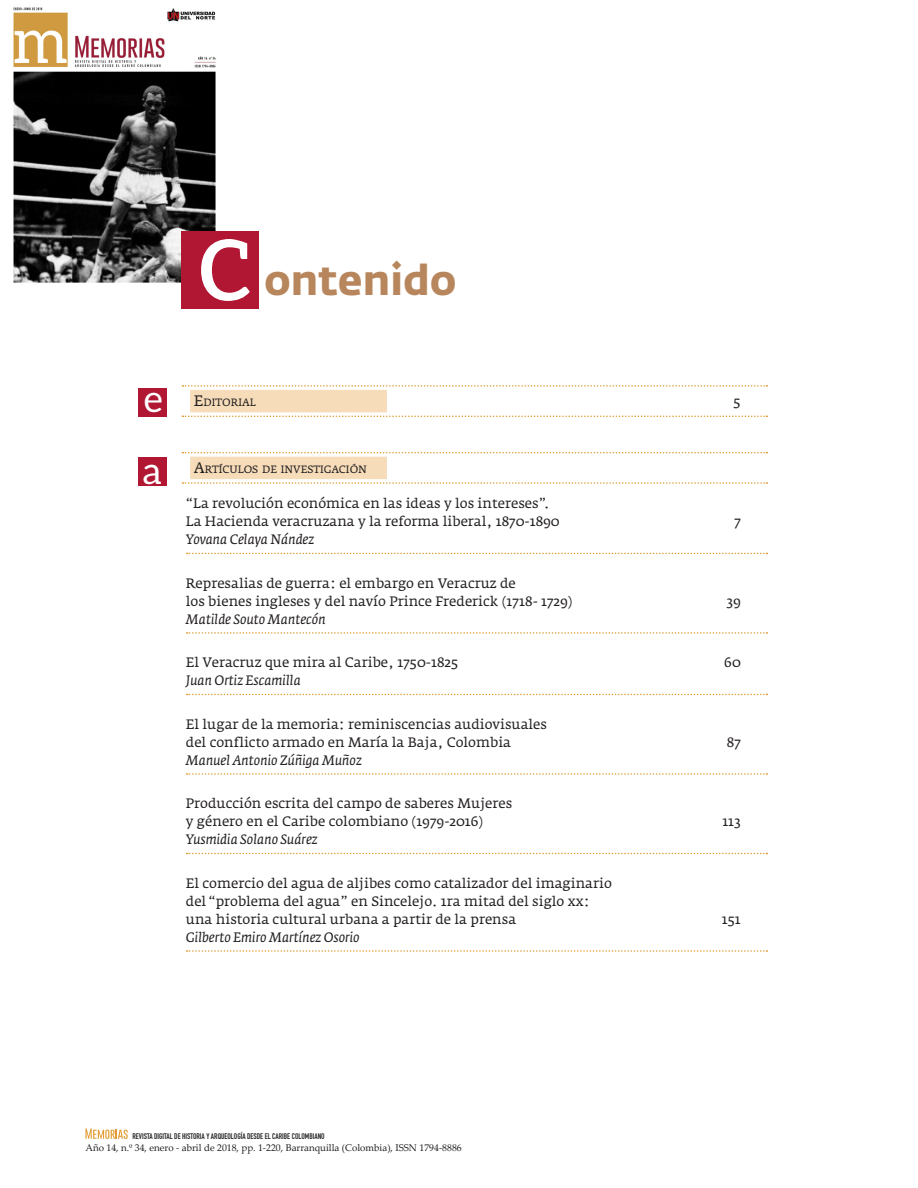
<style>
.page{position:relative;width:918px;height:1188px;background:#fff}
.page>*{position:absolute;margin:0;border:0;box-sizing:border-box;transform-origin:0 0}
.iNtertitulos{font:700 41.7px "Fedra Sans Std";color:#b8865c}
.Bibliografia{font:37.5px "Aleo";color:#fff}
.Paragraph_Style_1{font:13.5px/18px "Fedra Serif A";color:#231f20}
.TDC_autor{font:italic 13.5px "Fedra Serif A";color:#231f20}
.TDC_titulos{font:13.5px "Fedra Serif A";color:#231f20}
.TDC_titulos-2{font:10.5px "Fedra Serif A";color:#231f20}
.t1{font:9.75px "Palatino Linotype";color:#231f20}
.t2{font:8.1px "DIN Engschrift Std";color:#231f20}
.s1{font-size:15px}
</style>
<div class="page">
<img style="left:13px;top:7px;width:203px;height:288px">
<div style="left:182px;top:231px;width:77px;height:78px;background:#b11633"></div>
<div style="left:139px;top:388px;width:28px;height:29px;background:#b11633"></div>
<div style="left:139px;top:457px;width:28px;height:29px;background:#b11633"></div>
<svg style="left:201px;top:239px;width:49px;height:62px"></svg>
<svg style="left:85px;top:1129px;width:43px;height:10px"></svg>
<svg style="left:182px;top:416px;width:585px;height:1px"></svg>
<svg style="left:182px;top:385px;width:585px;height:2px"></svg>
<div style="left:190px;top:390px;width:197px;height:22px;background:#f6dcb9"></div>
<svg style="left:182px;top:482px;width:585px;height:2px"></svg>
<svg style="left:182px;top:452px;width:585px;height:1px"></svg>
<div style="left:190px;top:457px;width:197px;height:22px;background:#f6dcb9"></div>
<svg style="left:187px;top:553px;width:580px;height:1px"></svg>
<svg style="left:187px;top:632px;width:580px;height:2px"></svg>
<svg style="left:187px;top:694px;width:580px;height:1px"></svg>
<svg style="left:187px;top:773px;width:580px;height:2px"></svg>
<svg style="left:187px;top:853px;width:580px;height:1px"></svg>
<svg style="left:187px;top:950px;width:580px;height:2px"></svg>
<p class="iNtertitulos" style="left:264px;top:254px;width:194px">ontenido</p>
<p class="Bibliografia" style="left:144px;top:378px;width:20px">e</p>
<p class="Bibliografia" style="left:143px;top:450px;width:21px">a</p>
<p class="TDC_titulos-2" style="left:194px;top:397px;width:63px"><span class="s1">E</span>DITORIAL</p>
<p class="TDC_titulos" style="left:733px;top:394px;width:9px">5</p>
<p class="TDC_titulos-2" style="left:194px;top:463px;width:175px"><span class="s1">A</span>RTÍCULOS DE INVESTIGACIÓN</p>
<p class="Paragraph_Style_1" style="left:186px;top:495px;width:375px">“La revolución económica en las ideas y los intereses”.<br>La Hacienda veracruzana y la reforma liberal, 1870-1890</p>
<p class="TDC_autor" style="left:186px;top:532px;width:130px">Yovana Celaya Nández</p>
<p class="Paragraph_Style_1" style="left:186px;top:574px;width:388px">Represalias de guerra: el embargo en Veracruz de<br>los bienes ingleses y del navío Prince Frederick (1718- 1729)</p>
<p class="Paragraph_Style_1" style="left:734px;top:513px;width:8px">7</p>
<p class="Paragraph_Style_1" style="left:726px;top:592px;width:16px">39</p>
<p class="TDC_autor" style="left:186px;top:611px;width:141px">Matilde Souto Mantecón</p>
<p class="Paragraph_Style_1" style="left:186px;top:654px;width:274px">El Veracruz que mira al Caribe, 1750-1825</p>
<p class="Paragraph_Style_1" style="left:724px;top:654px;width:18px">60</p>
<p class="TDC_autor" style="left:186px;top:673px;width:116px">Juan Ortiz Escamilla</p>
<p class="Paragraph_Style_1" style="left:186px;top:715px;width:363px">El lugar de la memoria: reminiscencias audiovisuales del conflicto armado en María la Baja, Colombia</p>
<p class="Paragraph_Style_1" style="left:727px;top:733px;width:15px">87</p>
<p class="TDC_autor" style="left:186px;top:752px;width:177px">Manuel Antonio Zúñiga Muñoz</p>
<p class="Paragraph_Style_1" style="left:186px;top:795px;width:328px">Producción escrita del campo de saberes Mujeres y género en el Caribe colombiano (1979-2016)</p>
<p class="TDC_autor" style="left:186px;top:832px;width:133px">Yusmidia Solano Suárez</p>
<p class="Paragraph_Style_1" style="left:186px;top:874px;width:427px">El comercio del agua de aljibes como catalizador del imaginario del “problema del agua” en Sincelejo. 1ra mitad del siglo xx: una historia cultural urbana a partir de la prensa</p>
<p class="TDC_autor" style="left:186px;top:929px;width:175px">Gilberto Emiro Martínez Osorio</p>
<p class="Paragraph_Style_1" style="left:722px;top:813px;width:20px">113</p>
<p class="Paragraph_Style_1" style="left:722px;top:910px;width:20px">151</p>
<p class="t2" style="left:133px;top:1131px;width:194px">REVISTA DIGITAL DE HISTORIA Y ARQUEOLOGÍA DESDE EL CARIBE COLOMBIANO</p>
<p class="t1" style="left:85px;top:1140px;width:378px">Año 14, n.º 34, enero - abril de 2018, pp. 1-220, Barranquilla (Colombia), ISSN 1794-8886</p>
</div>
